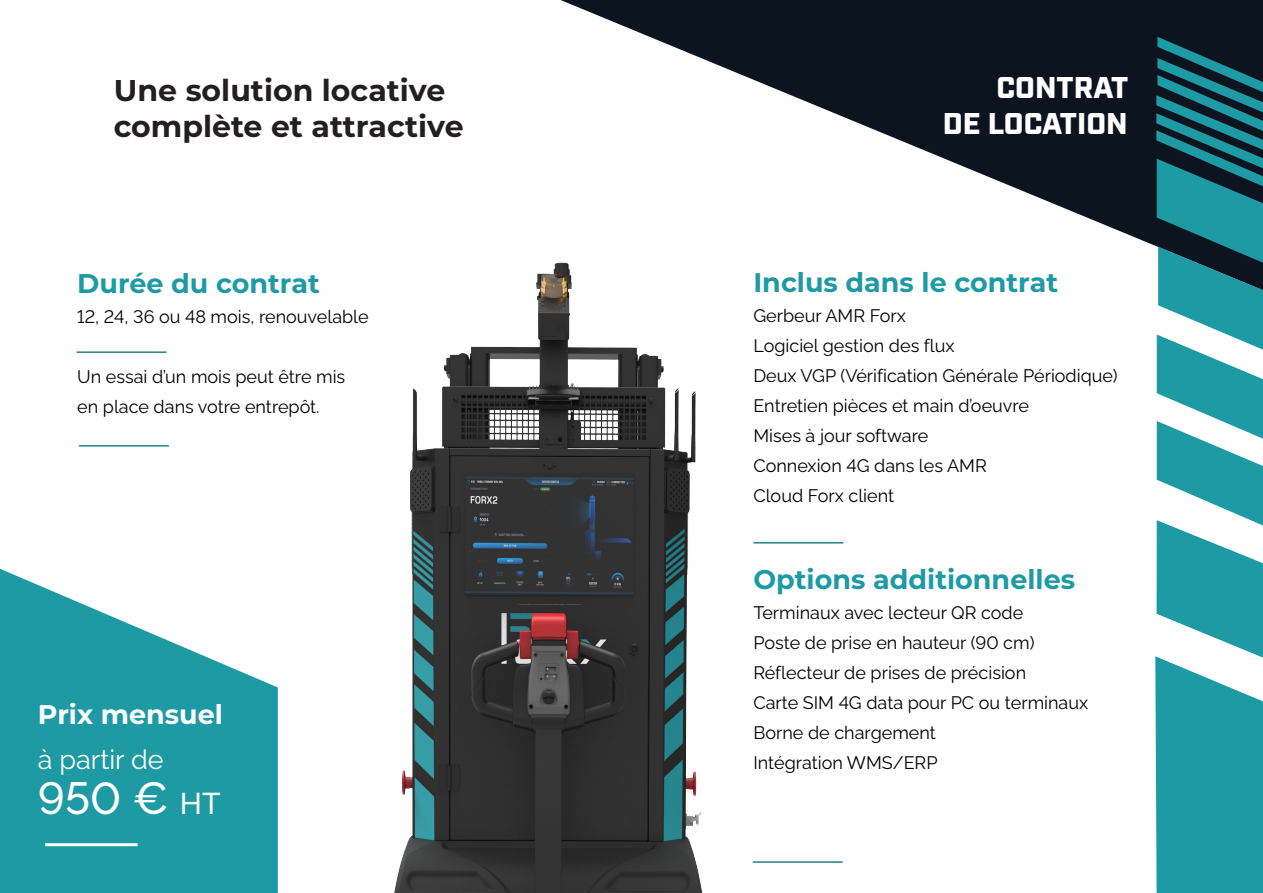
<style>
.page{position:relative;width:1263px;height:893px;background:#fff}
.page>*{position:absolute;margin:0;border:0;box-sizing:border-box;transform-origin:0 0}
.t1{font:45px "Raleway v 4020 Medium";color:#fff}
.t2{font:700 30px "Montserrat";color:#231f20}
.t3{font:900 30px "Industry Test";color:#fff}
.t4{font:700 27px "Montserrat";color:#1e9aa4}
.t5{font:700 27px "Montserrat";color:#fff}
.t6{font:27px "Raleway v 4020 Regular";color:#fff}
.t7{font:18px/30px "Raleway v 4020 Regular";color:#000}
.s1{font-size:30px}
</style>
<div class="page">
<svg style="left:561px;top:0;width:702px;height:246px;fill:#0c151f"></svg>
<svg style="left:1155px;top:37px;width:108px;height:856px"></svg>
<img style="left:0;top:237px;width:1116px;height:656px">
<hr style="left:77px;top:351px;width:90px;height:2px;background:#28818b">
<hr style="left:753px;top:542px;width:90px;height:2px;background:#28818b">
<hr style="left:753px;top:861px;width:90px;height:2px;background:#28818b">
<svg style="left:0;top:569px;width:278px;height:324px;fill:#1e9aa4"></svg>
<hr style="left:45px;top:843px;width:93px;height:3px;background:#fff">
<hr style="left:79px;top:445px;width:90px;height:2px;background:#28818b">
<p class="t2" style="left:114px;top:69px;width:333px">Une solution locative</p>
<p class="t2" style="left:114px;top:105px;width:351px">complète et attractive</p>
<p class="t4" style="left:77px;top:264px;width:244px">Durée du contrat</p>
<p class="t7" style="left:77px;top:300px;width:293px">12, 24, 36 ou 48 mois, renouvelable</p>
<p class="t7" style="left:77px;top:360px;width:270px">Un essai d’un mois peut être mis</p>
<p class="t7" style="left:77px;top:390px;width:244px">en place dans votre entrepôt.</p>
<p class="t5" style="left:38px;top:695px;width:187px">Prix mensuel</p>
<p class="t6" style="left:38px;top:738px;width:127px">à partir de</p>
<p class="t1" style="left:38px;top:763px;width:184px">950 € <span class="s1">HT</span></p>
<p class="t3" style="left:996px;top:76px;width:133px">CONTRAT</p>
<p class="t3" style="left:943px;top:112px;width:186px">DE LOCATION</p>
<p class="t4" style="left:753px;top:263px;width:306px">Inclus dans le contrat</p>
<p class="t7" style="left:753px;top:299px;width:154px">Gerbeur AMR Forx</p>
<p class="t7" style="left:753px;top:329px;width:203px">Logiciel gestion des flux</p>
<p class="t7" style="left:753px;top:359px;width:366px">Deux VGP (Vérification Générale Périodique)</p>
<p class="t7" style="left:753px;top:389px;width:277px">Entretien pièces et main d’oeuvre</p>
<p class="t7" style="left:753px;top:419px;width:235px">Mises à jour software<br>Connexion 4G dans les AMR</p>
<p class="t7" style="left:753px;top:479px;width:142px">Cloud Forx client</p>
<p class="t4" style="left:753px;top:560px;width:323px">Options additionnelles</p>
<p class="t7" style="left:753px;top:596px;width:271px">Terminaux avec lecteur QR code</p>
<p class="t7" style="left:753px;top:626px;width:283px">Poste de prise en hauteur (90 cm)</p>
<p class="t7" style="left:753px;top:656px;width:274px">Réflecteur de prises de précision</p>
<p class="t7" style="left:753px;top:686px;width:336px">Carte SIM 4G data pour PC ou terminaux</p>
<p class="t7" style="left:753px;top:716px;width:184px">Borne de chargement</p>
<p class="t7" style="left:753px;top:746px;width:186px">Intégration WMS/ERP</p>
</div>
